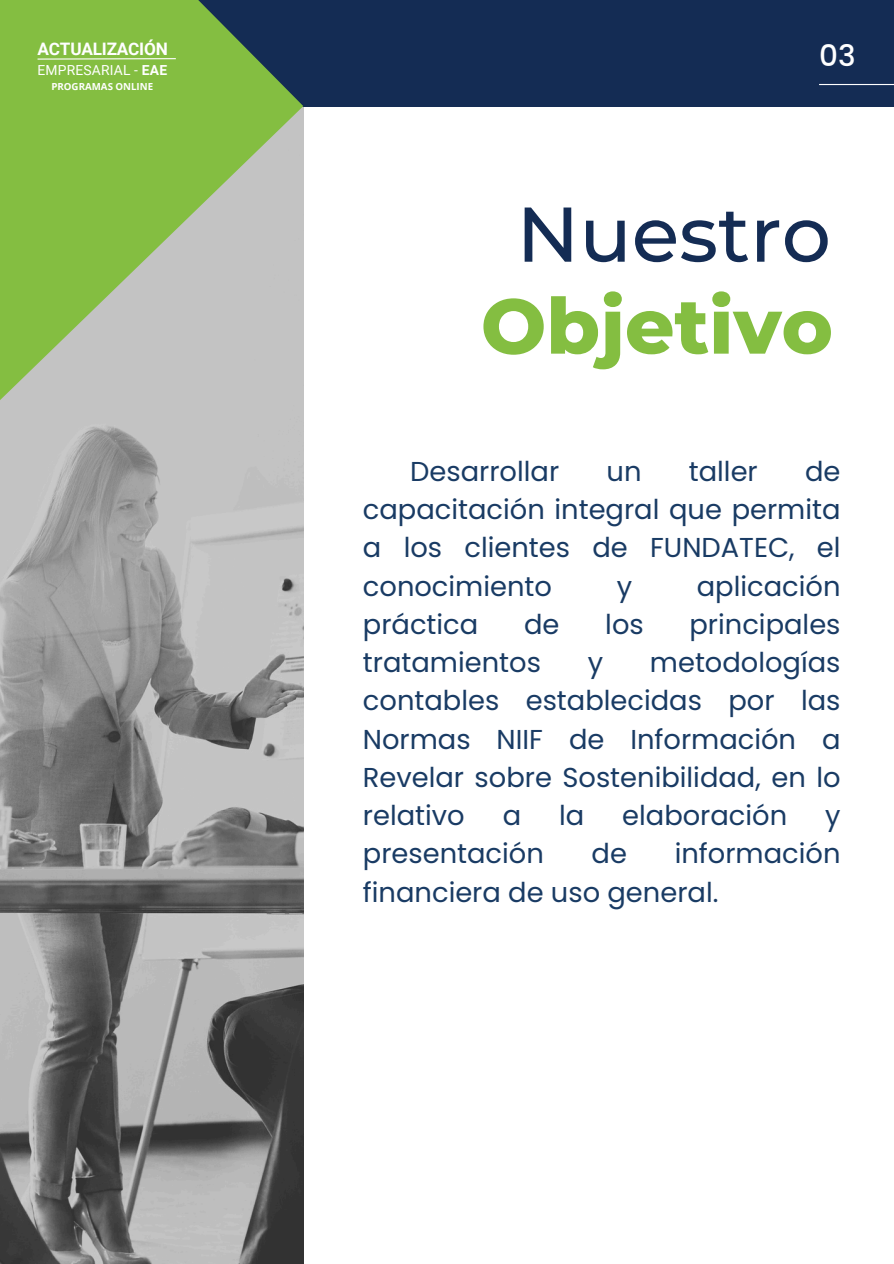
<style>
.page{position:relative;width:894px;height:1264px;background:#fff}
.page>*{position:absolute;margin:0;border:0;box-sizing:border-box;transform-origin:0 0}
.t1{font:800 77.4px "Montserrat";color:#84be41}
.t2{font:500 77.4px "Montserrat";color:#142c54}
.t3{font:500 29.55px "Poppins";color:#fff}
.t4{font:27.3px/38.2px "Poppins";color:#193b64;text-align:justify}
.t5{font:700 17.25px "Roboto";letter-spacing:-.015em;color:#fff}
.t6{font:13.8px "Roboto";letter-spacing:.015em;color:#fff}
.t7{font:700 9.75px "Open Sans";color:#fff}
.s1{font-weight:700}
</style>
<div class="page">
<img style="left:0;top:654px;width:303px;height:609px">
<div style="left:0;top:0;width:893px;height:106px;background:#142c54"></div>
<svg style="left:0;top:0;width:303px;height:654px;background:#a1b78b"></svg>
<hr style="left:818px;top:84px;width:75px;height:1px;background:#fff">
<hr style="left:38px;top:58px;width:138px;height:2px;background:#fff">
<p class="t5" style="left:38px;top:39px;width:132px">ACTUALIZACIÓN</p>
<h4 class="t6" style="left:38px;top:62px;width:131px">EMPRESARIAL - <span class="s1">EAE</span></h4>
<p class="t7" style="left:51px;top:80px;width:103px">PROGRAMAS ONLINE</p>
<p class="t3" style="left:818px;top:35px;width:38px">03</p>
<p class="t2" style="left:516px;top:187px;width:316px">Nuestro</p>
<p class="t1" style="left:480px;top:279px;width:353px">Objetivo</p>
<h3 class="t4" style="left:363px;top:452px;width:479px;text-indent:442px">de capacitación integral que permita a los clientes de FUNDATEC, el conocimiento</h3>
<h3 class="t4" style="left:410px;top:452px;width:150px">Desarrollar</h3>
<h3 class="t4" style="left:606px;top:452px;width:36px">un</h3>
<h3 class="t4" style="left:688px;top:452px;width:70px">taller</h3>
<h3 class="t4" style="left:616px;top:567px;width:17px">y</h3>
<h3 class="t4" style="left:696px;top:567px;width:145px">aplicación</h3>
<h3 class="t4" style="left:363px;top:605px;width:117px">práctica</h3>
<h3 class="t4" style="left:524px;top:605px;width:37px">de</h3>
<h3 class="t4" style="left:605px;top:605px;width:40px">los</h3>
<h3 class="t4" style="left:689px;top:605px;width:152px">principales</h3>
<h3 class="t4" style="left:363px;top:643px;width:179px">tratamientos</h3>
<h3 class="t4" style="left:587px;top:643px;width:17px">y</h3>
<h3 class="t4" style="left:363px;top:643px;width:479px;text-indent:287px">metodologías contables establecidas por las Normas NIIF de Información a Revelar sobre Sostenibilidad, en lo relativo</h3>
<h3 class="t4" style="left:502px;top:796px;width:20px">a</h3>
<h3 class="t4" style="left:559px;top:796px;width:27px">la</h3>
<h3 class="t4" style="left:622px;top:796px;width:166px">elaboración</h3>
<h3 class="t4" style="left:824px;top:796px;width:17px">y</h3>
<h3 class="t4" style="left:363px;top:834px;width:182px">presentación</h3>
<h3 class="t4" style="left:591px;top:834px;width:37px">de</h3>
<h3 class="t4" style="left:363px;top:834px;width:479px;text-indent:312px">información financiera de uso general.</h3>
</div>
